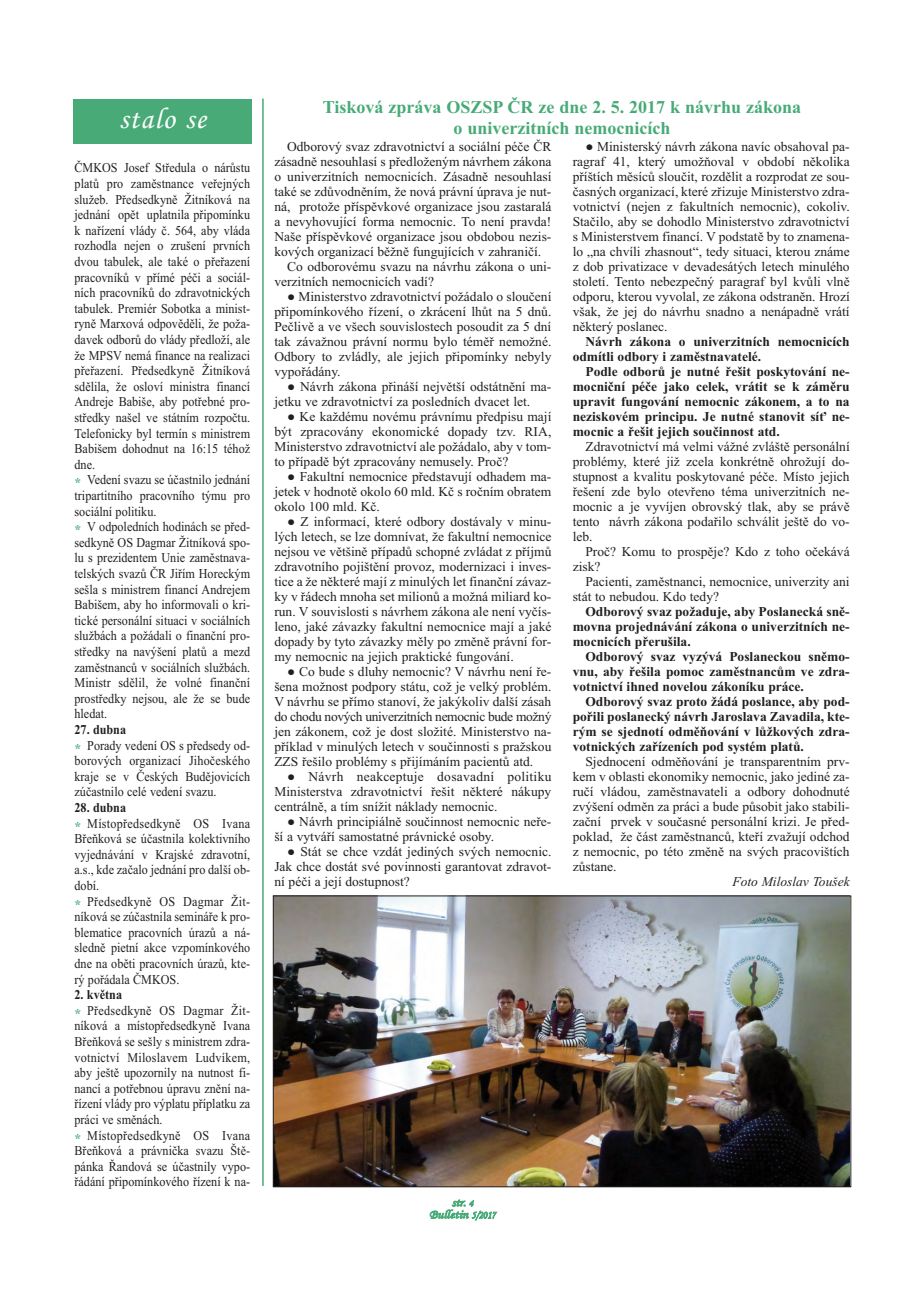
<style>
.page{position:relative;width:920px;height:1290px;background:#fff}
.page>*{position:absolute;margin:0;border:0;box-sizing:border-box;transform-origin:0 0}
.t1{font:30px "Monotype Corsiva";letter-spacing:.045em;color:#fff}
.t2{font:700 18px/21.6px "Times New Roman";color:#48aa77;text-align:center}
.t3{font:13.5px/15px "Times New Roman";color:#231f20;text-align:justify}
.t4{font:13.5px/15.6px "Times New Roman";color:#231f20;scale:.9 1}
.t5{font:700 13.5px/15px "Times New Roman";color:#231f20;text-align:justify}
.t6{font:italic 13.5px "Times New Roman";color:#231f20}
.t7{font:12.15px/12px "Monotype Corsiva";letter-spacing:-.015em;color:#48aa77;text-align:center;scale:1.11 1}
.s1{font-weight:700;color:#48aa77}
.s2{font-weight:700}
.s3{font-size:9.45px}
.s4{font-size:10.5px}
</style>
<div class="page">
<div style="left:73px;top:100px;width:179px;height:44px;background:#48aa77"></div>
<hr style="left:262px;top:99px;width:2px;height:1087px;background:#48aa77">
<img style="left:275px;top:897px;width:574px;height:288px">
<div style="left:273px;top:895px;width:578px;height:292px;border:1px solid #231f20"></div>
<h1 class="t1" style="left:119px;top:100px;width:89px">stalo se</h1>
<p class="t4" style="left:75px;top:160px;width:197px">ČMKOS Josef Středula o nárůstu platů pro zaměstnance veřejných služeb. Předsedkyně Žitníková na jednání opět uplatnila připomínku k nařízení vlády č. 564, aby vláda rozhodla nejen o zrušení prvních dvou tabulek, ale také o přeřazení pracovníků v přímé péči a sociál&shy;ních pracovníků do zdravotnických tabulek. Premiér Sobotka a minist&shy;ryně Marxová odpověděli, že poža&shy;davek odborů do vlády předloží, ale že MPSV nemá finance na realizaci přeřazení. Předsedkyně Žitníková sdělila, že osloví ministra financí<br>Andreje Babiše, aby potřebné pro&shy;středky našel ve státním rozpočtu.<br>Telefonicky byl termín s ministrem<br>Babišem dohodnut na 16:15 téhož dne.<br><span class="s1">*</span> Vedení svazu se účastnilo jednání tripartitního pracovního týmu pro sociální politiku.<br><span class="s1">*</span> V odpoledních hodinách se před&shy;sedkyně OS Dagmar Žitníková spo&shy;lu s prezidentem Unie zaměstnava&shy;telských svazů ČR Jiřím Horeckým sešla s ministrem financí Andrejem<br>Babišem, aby ho informovali o kri&shy;tické personální situaci v sociálních službách a požádali o finanční pro&shy;středky na navýšení platů a mezd zaměstnanců v sociálních službách.<br>Ministr sdělil, že volné finanční prostředky nejsou, ale že se bude hledat.</p>
<p class="t4" style="left:75px;top:722px;width:197px"><span class="s2">27. dubna<br></span><span class="s1">*</span> Porady vedení OS s předsedy od&shy;borových organizací Jihočeského kraje se v Českých Budějovicích zúčastnilo celé vedení svazu.</p>
<p class="t4" style="left:75px;top:799px;width:197px"><span class="s2">28. dubna<br></span><span class="s1">*</span> Místopředsedkyně OS Ivana<br>Břeňková se účastnila kolektivního vyjednávání v Krajské zdravotní, a.s., kde začalo jednání pro další ob&shy;dobí.<br><span class="s1">*</span> Předsedkyně OS Dagmar Žit&shy;níková se zúčastnila semináře k pro&shy;blematice pracovních úrazů a ná&shy;sledně pietní akce vzpomínkového dne na oběti pracovních úrazů, kte&shy;rý pořádala ČMKOS.</p>
<p class="t4" style="left:75px;top:987px;width:197px"><span class="s2">2. května<br></span><span class="s1">*</span> Předsedkyně OS Dagmar Žit&shy;níková a místopředsedkyně Ivana<br>Břeňková se sešly s ministrem zdra&shy;votnictví Miloslavem Ludvíkem, aby ještě upozornily na nutnost fi&shy;nancí a potřebnou úpravu znění na&shy;řízení vlády pro výplatu příplatku za práci ve směnách.<br><span class="s1">*</span> Místopředsedkyně OS Ivana<br>Břeňková a právnička svazu Ště&shy;pánka Řandová se účastnily vypo&shy;řádání připomínkového řízení k na-</p>
<h2 class="t2" style="left:323px;top:96px;width:480px">Tisková zpráva OSZSP ČR ze dne 2. 5. 2017 k návrhu zákona o univerzitních nemocnicích</h2>
<p class="t3" style="left:287px;top:139px;width:266px">Odborový svaz zdravotnictví a sociální péče ČR</p>
<p class="t3" style="left:274px;top:154px;width:279px">zásadně nesouhlasí s předloženým návrhem zákona</p>
<p class="t3" style="left:274px;top:169px;width:279px">o univerzitních nemocnicích. Zásadně nesouhlasí</p>
<p class="t3" style="left:274px;top:184px;width:279px">také se zdůvodněním, že nová právní úprava je nut-</p>
<p class="t3" style="left:274px;top:199px;width:279px">ná, protože příspěvkové organizace jsou zastaralá</p>
<p class="t3" style="left:274px;top:214px;width:279px">a nevyhovující forma nemocnic. To není pravda!</p>
<p class="t3" style="left:274px;top:229px;width:279px">Naše příspěvkové organizace jsou obdobou nezis-</p>
<p class="t3" style="left:274px;top:243px;width:268px">kových organizací běžně fungujících v zahraničí.</p>
<p class="t3" style="left:287px;top:258px;width:266px">Co odborovému svazu na návrhu zákona o uni-</p>
<p class="t3" style="left:274px;top:273px;width:161px">verzitních nemocnicích vadí?</p>
<p class="t3" style="left:274px;top:288px;width:279px;text-indent:13px">● Ministerstvo zdravotnictví požádalo o sloučení připomínkového řízení, o zkrácení lhůt na 5 dnů.<br>Pečlivě a ve všech souvislostech posoudit za 5 dní tak závažnou právní normu bylo téměř nemožné.<br>Odbory to zvládly, ale jejich připomínky nebyly vypořádány.</p>
<p class="t3" style="left:274px;top:378px;width:279px;text-indent:13px">● Návrh zákona přináší největší odstátnění ma&shy;jetku ve zdravotnictví za posledních dvacet let.</p>
<p class="t3" style="left:274px;top:408px;width:279px;text-indent:13px">● Ke každému novému právnímu předpisu mají být zpracovány ekonomické dopady tzv. RIA, Ministerstvo zdravotnictví ale požádalo, aby v tom&shy;to případě být zpracovány nemusely. Proč?</p>
<p class="t3" style="left:274px;top:468px;width:279px;text-indent:13px">● Fakultní nemocnice představují odhadem ma&shy;jetek v hodnotě okolo 60 mld. Kč s ročním obratem okolo 100 mld. Kč.</p>
<p class="t3" style="left:274px;top:513px;width:279px;text-indent:13px">● Z informací, které odbory dostávaly v minu&shy;lých letech, se lze domnívat, že fakultní nemocnice nejsou ve většině případů schopné zvládat z příjmů zdravotního pojištění provoz, modernizaci i inves&shy;tice a že některé mají z minulých let finanční závaz&shy;ky v řádech mnoha set milionů a možná miliard ko&shy;run. V souvislosti s návrhem zákona ale není vyčís&shy;leno, jaké závazky fakultní nemocnice mají a jaké dopady by tyto závazky měly po změně právní for&shy;my nemocnic na jejich praktické fungování.</p>
<p class="t3" style="left:274px;top:663px;width:279px;text-indent:13px">● Co bude s dluhy nemocnic? V návrhu není ře&shy;šena možnost podpory státu, což je velký problém.<br>V návrhu se přímo stanoví, že jakýkoliv další zásah do chodu nových univerzitních nemocnic bude možný jen zákonem, což je dost složité. Ministerstvo na&shy;příklad v minulých letech v součinnosti s pražskou ZZS řešilo problémy s přijímáním pacientů atd.</p>
<p class="t3" style="left:274px;top:768px;width:279px;text-indent:13px">● Návrh neakceptuje dosavadní politiku Ministerstva zdravotnictví řešit některé nákupy centrálně, a tím snížit náklady nemocnic.</p>
<p class="t3" style="left:274px;top:813px;width:279px;text-indent:13px">● Návrh principiálně součinnost nemocnic neře&shy;ší a vytváří samostatné právnické osoby.</p>
<p class="t3" style="left:274px;top:843px;width:279px;text-indent:13px">● Stát se chce vzdát jediných svých nemocnic.<br>Jak chce dostát své povinnosti garantovat zdravot&shy;ní péči a její dostupnost?</p>
<p class="t3" style="left:573px;top:138px;width:279px;text-indent:13px">● Ministerský návrh zákona navíc obsahoval pa&shy;ragraf 41, který umožňoval v období několika příštích měsíců sloučit, rozdělit a rozprodat ze sou&shy;časných organizací, které zřizuje Ministerstvo zdra&shy;votnictví (nejen z fakultních nemocnic), cokoliv.<br>Stačilo, aby se dohodlo Ministerstvo zdravotnictví s Ministerstvem financí. V podstatě by to znamena&shy;lo „na chvíli zhasnout“, tedy situaci, kterou známe z dob privatizace v devadesátých letech minulého století. Tento nebezpečný paragraf byl kvůli vlně odporu, kterou vyvolal, ze zákona odstraněn. Hrozí však, že jej do návrhu snadno a nenápadně vrátí některý poslanec.</p>
<p class="t5" style="left:573px;top:333px;width:279px;text-indent:13px">Návrh zákona o univerzitních nemocnicích odmítli odbory i zaměstnavatelé.</p>
<p class="t5" style="left:573px;top:363px;width:279px;text-indent:13px">Podle odborů je nutné řešit poskytování ne&shy;mocniční péče jako celek, vrátit se k záměru upravit fungování nemocnic zákonem, a to na neziskovém principu. Je nutné stanovit síť ne&shy;mocnic a řešit jejich součinnost atd.</p>
<p class="t3" style="left:573px;top:438px;width:279px;text-indent:13px">Zdravotnictví má velmi vážné zvláště personální problémy, které již zcela konkrétně ohrožují do&shy;stupnost a kvalitu poskytované péče. Místo jejich řešení zde bylo otevřeno téma univerzitních ne&shy;mocnic a je vyvíjen obrovský tlak, aby se právě tento návrh zákona podařilo schválit ještě do vo&shy;leb.</p>
<p class="t3" style="left:573px;top:543px;width:279px;text-indent:13px">Proč? Komu to prospěje? Kdo z toho očekává zisk?</p>
<p class="t3" style="left:573px;top:573px;width:279px;text-indent:13px">Pacienti, zaměstnanci, nemocnice, univerzity ani stát to nebudou. Kdo tedy?</p>
<p class="t5" style="left:573px;top:603px;width:279px;text-indent:13px">Odborový svaz požaduje, aby Poslanecká sně&shy;movna projednávání zákona o univerzitních ne&shy;mocnicích přerušila.</p>
<p class="t5" style="left:573px;top:648px;width:279px;text-indent:13px">Odborový svaz vyzývá Poslaneckou sněmo&shy;vnu, aby řešila pomoc zaměstnancům ve zdra&shy;votnictví ihned novelou zákoníku práce.</p>
<p class="t5" style="left:573px;top:693px;width:279px;text-indent:13px">Odborový svaz proto žádá poslance, aby pod&shy;pořili poslanecký návrh Jaroslava Zavadila, kte&shy;rým se sjednotí odměňování v lůžkových zdra&shy;votnických zařízeních pod systém platů.</p>
<p class="t3" style="left:573px;top:753px;width:279px;text-indent:13px">Sjednocení odměňování je transparentním prv&shy;kem v oblasti ekonomiky nemocnic, jako jediné za&shy;ručí vládou, zaměstnavateli a odbory dohodnuté zvýšení odměn za práci a bude působit jako stabili&shy;zační prvek v současné personální krizi. Je před&shy;poklad, že část zaměstnanců, kteří zvažují odchod z nemocnic, po této změně na svých pracovištích zůstane.</p>
<p class="t6" style="left:732px;top:873px;width:119px">Foto Miloslav Toušek</p>
<p class="t7" style="left:429px;top:1196px;width:61px">str. <span class="s3">4<br></span>Bulletin <span class="s4">5/2017</span></p>
</div>
